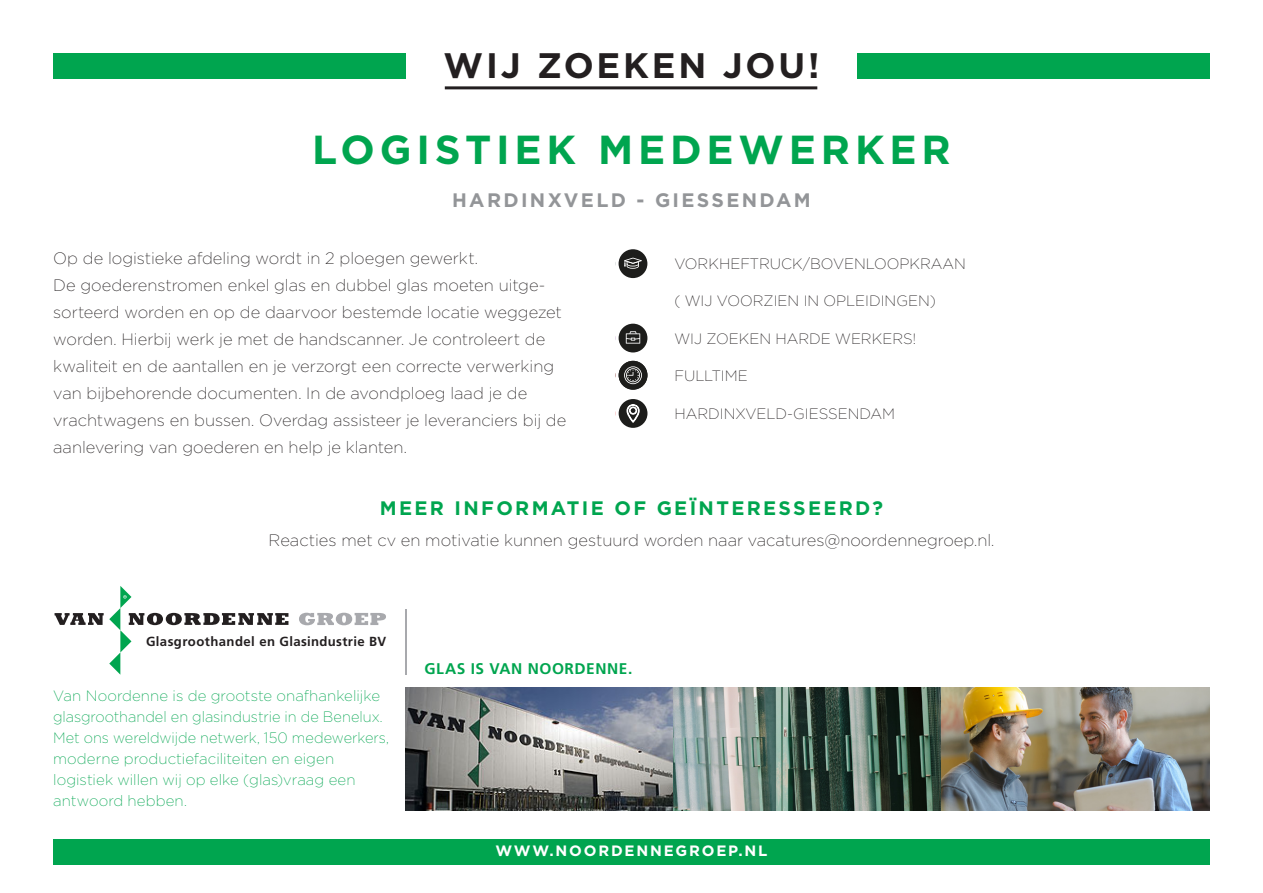
<style>
.page{position:relative;width:1263px;height:893px;background:#fff}
.page>*{position:absolute;margin:0;border:0;box-sizing:border-box;transform-origin:0 0}
.t1{font:700 40.5px "Gotham";letter-spacing:.12em;color:#00a54f}
.t2{font:700 35.4px "Gotham";letter-spacing:.08em;color:#231f20}
.t3{font:700 19.5px "Gotham";letter-spacing:.12em;color:#00a54f}
.t4{font:700 19.5px "Gotham";letter-spacing:.12em;color:#939598}
.t5{font:200 16.5px/27px "Gotham";color:#231f20}
.t6{font:700 15.45px "Frutiger";letter-spacing:.035em;color:#00a54f}
.t7{font:200 15px/21px "Gotham";letter-spacing:.005em;color:#00a54f}
.t8{font:200 15px "Gotham";color:#231f20}
.t9{font:700 15px "Gotham";letter-spacing:.12em;color:#fff}
.t10{font:700 13.2px "Frutiger";letter-spacing:.03em;color:#231f20}
</style>
<div class="page">
<div style="left:53px;top:839px;width:1157px;height:25px;background:#00a54f"></div>
<svg style="left:55px;top:586px;width:233px;height:89px"></svg>
<svg style="left:299px;top:613px;width:87px;height:12px"></svg>
<hr style="left:405px;top:609px;width:1px;height:66px;background:#a8a9ad">
<img style="left:405px;top:688px;width:268px;height:123px">
<svg style="left:673px;top:688px;width:268px;height:123px"></svg>
<img style="left:941px;top:688px;width:268px;height:123px">
<hr style="left:445px;top:86px;width:372px;height:3px;background:#231f20">
<div style="left:53px;top:53px;width:353px;height:26px;background:#00a54f"></div>
<div style="left:857px;top:53px;width:353px;height:26px;background:#00a54f"></div>
<div style="left:618px;top:249px;width:29px;height:29px;background:#1d1d1b;border-radius:50%"></div>
<svg style="left:624px;top:258px;width:18px;height:11px"></svg>
<div style="left:619px;top:361px;width:28px;height:29px;background:#1d1d1b;border-radius:50%"></div>
<svg style="left:624px;top:366px;width:18px;height:18px"></svg>
<div style="left:619px;top:399px;width:28px;height:29px;background:#1d1d1b;border-radius:50%"></div>
<svg style="left:627px;top:404px;width:12px;height:18px"></svg>
<div style="left:619px;top:324px;width:28px;height:28px;background:#1d1d1b;border-radius:50%"></div>
<svg style="left:626px;top:331px;width:14px;height:13px"></svg>
<p class="t2" style="left:443px;top:45px;width:377px">WIJ ZOEKEN JOU!</p>
<p class="t1" style="left:312px;top:126px;width:640px">LOGISTIEK MEDEWERKER</p>
<p class="t4" style="left:452px;top:189px;width:360px">HARDINXVELD - GIESSENDAM</p>
<p class="t5" style="left:53px;top:244px;width:515px">Op de logistieke afdeling wordt in 2 ploegen gewerkt.<br>De goederenstromen enkel glas en dubbel glas moeten uitge&shy;sorteerd worden en op de daarvoor bestemde locatie weggezet worden. Hierbij werk je met de handscanner. Je controleert de kwaliteit en de aantallen en je verzorgt een correcte verwerking van bijbehorende documenten. In de avondploeg laad je de vrachtwagens en bussen. Overdag assisteer je leveranciers bij de aanlevering van goederen en help je klanten.</p>
<p class="t8" style="left:674px;top:255px;width:293px">VORKHEFTRUCK/BOVENLOOPKRAAN</p>
<p class="t8" style="left:674px;top:293px;width:263px">( WIJ VOORZIEN IN OPLEIDINGEN)</p>
<p class="t8" style="left:674px;top:330px;width:243px">WIJ ZOEKEN HARDE WERKERS!</p>
<p class="t8" style="left:674px;top:368px;width:75px">FULLTIME</p>
<p class="t8" style="left:674px;top:405px;width:222px">HARDINXVELD-GIESSENDAM</p>
<p class="t3" style="left:380px;top:496px;width:505px">MEER INFORMATIE OF GEÏNTERESSEERD?</p>
<p class="t5" style="left:269px;top:527px;width:727px">Reacties met cv en motivatie kunnen gestuurd worden naar vacatures@noordennegroep.nl.</p>
<p class="t10" style="left:146px;top:633px;width:242px">Glasgroothandel en Glasindustrie BV</p>
<p class="t7" style="left:53px;top:685px;width:337px">Van Noordenne is de grootste onafhankelijke glasgroothandel en glasindustrie in de Benelux.<br>Met ons wereldwijde netwerk, 150 medewerkers, moderne productiefaciliteiten en eigen logistiek willen wij op elke (glas)vraag een antwoord hebben.</p>
<p class="t6" style="left:424px;top:660px;width:209px">GLAS IS VAN NOORDENNE.</p>
<p class="t9" style="left:495px;top:842px;width:274px">WWW.NOORDENNEGROEP.NL</p>
</div>
